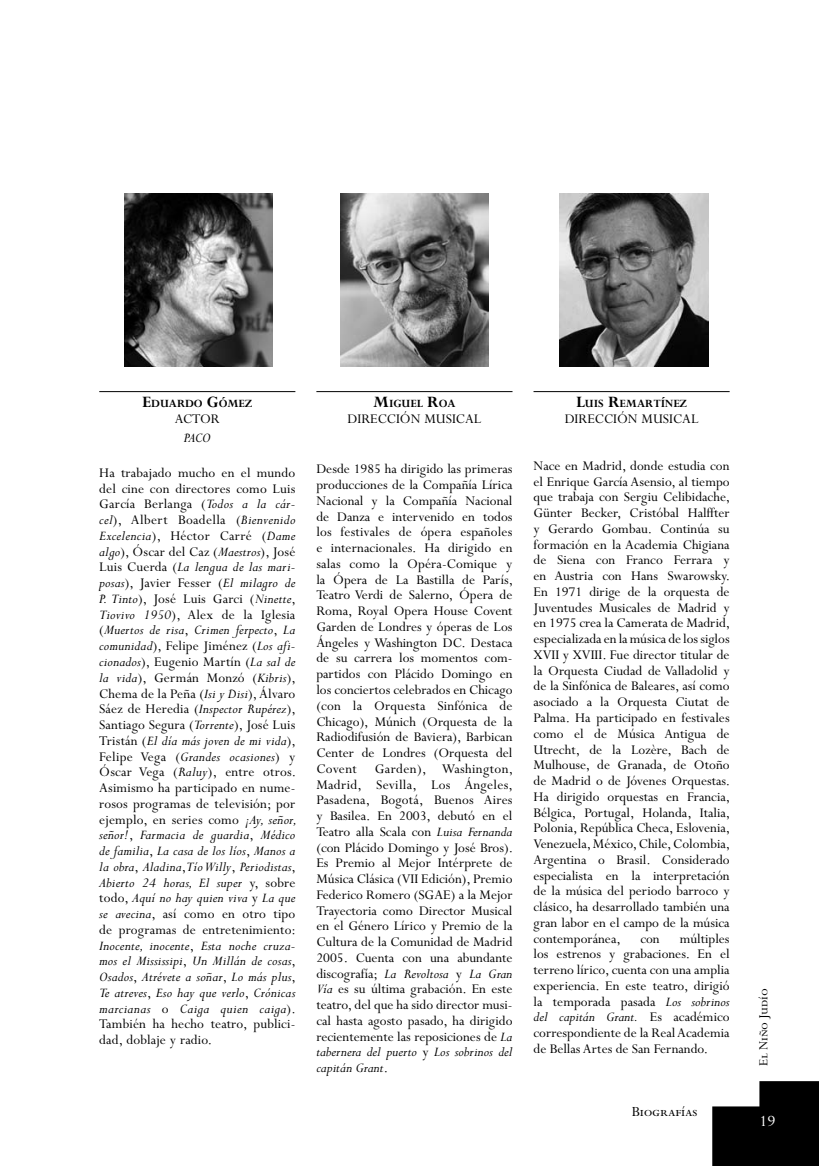
<style>
.page{position:relative;width:819px;height:1166px;background:#fff}
.page>*{position:absolute;margin:0;border:0;box-sizing:border-box;transform-origin:0 0}
.t1{font:17.5px "Perpetua Std";color:#fff}
.t2{font:15.75px "Perpetua Std";color:#000}
.t3{font:14.88px/15.8px "Perpetua Std";color:#000;text-align:justify}
.t4{font:italic 14.88px/15.8px "Perpetua Std";letter-spacing:.01em;color:#000;text-align:justify}
.t5{font:14px "Perpetua Std";color:#000}
.t6{font:700 12.25px "Perpetua Std";color:#000}
.s1{font-size:17.5px}
.s2{font-style:normal}
.s3{font-style:italic}
</style>
<div class="page">
<svg style="left:712px;top:1081px;width:107px;height:85px;background:#222"></svg>
<img style="left:340px;top:193px;width:148px;height:174px">
<hr style="left:99px;top:391px;width:196px;height:1px;background:#000">
<hr style="left:316px;top:391px;width:196px;height:1px;background:#000">
<hr style="left:533px;top:391px;width:196px;height:1px;background:#000">
<img style="left:124px;top:193px;width:149px;height:174px">
<img style="left:559px;top:193px;width:149px;height:174px">
<p class="t6" style="left:142px;top:397px;width:112px"><span class="s1">E</span>DUARDO <span class="s1">G</span>ÓMEZ</p>
<p class="t3" style="left:175px;top:411px;width:46px">ACTOR</p>
<p class="t4" style="left:184px;top:430px;width:28px">Paco</p>
<p class="t4" style="left:99px;top:465px;width:199px"><span class="s2">Ha trabajado mucho en el mundo del cine con directores como Luis García Berlanga (</span>Todos a la cár&shy;cel<span class="s2">), Albert Boadella (</span>Bienvenido Excelencia<span class="s2">), Héctor Carré (</span>Dame algo<span class="s2">), Óscar del Caz (</span>Maestros<span class="s2">), José Luis Cuerda (</span>La lengua de las mari&shy;posas<span class="s2">), Javier Fesser (</span>El milagro de P. Tinto<span class="s2">), José Luis Garci (</span>Ninette<span class="s2">, </span>Tiovivo 1950<span class="s2">), Alex de la Iglesia (</span>Muertos de risa<span class="s2">,</span> Crimen ferpecto<span class="s2">,</span> La comunidad<span class="s2">), Felipe Jiménez (</span>Los afi&shy;cionados<span class="s2">), Eugenio Martín (</span>La sal de la vida<span class="s2">), Germán Monzó (</span>Kibris<span class="s2">), Chema de la Peña (</span>Isi y Disi<span class="s2">), Álvaro Sáez de Heredia (</span>Inspector Rupérez<span class="s2">), Santiago Segura (</span>Torrente<span class="s2">), José Luis Tristán (</span>El día más joven de mi vida<span class="s2">), Felipe Vega (</span>Grandes ocasiones<span class="s2">) y Óscar Vega (</span>Raluy<span class="s2">), entre otros.<br>Asimismo ha participado en nume&shy;rosos programas de televisión; por ejemplo, en series como</span> ¡Ay, señor, señor!<span class="s2">,</span> Farmacia de guardia<span class="s2">,</span> Médico de familia<span class="s2">,</span> La casa de los líos<span class="s2">,</span> Manos a la obra<span class="s2">,</span> Aladina<span class="s2">,</span>TíoWilly<span class="s2">,</span> Periodistas<span class="s2">, </span>Abierto 24 horas, El super <span class="s2">y, sobre todo,</span> Aquí no hay quien viva <span class="s2">y</span> La que se avecina<span class="s2">, así como en otro tipo de programas de entretenimiento:<br></span>Inocente, inocente<span class="s2">,</span> Esta noche cruza&shy;mos el Mississipi<span class="s2">,</span> Un Millán de cosas<span class="s2">, </span>Osados<span class="s2">,</span> Atrévete a soñar<span class="s2">,</span> Lo más plus<span class="s2">, </span>Te atreves<span class="s2">,</span> Eso hay que verlo<span class="s2">,</span> Crónicas marcianas <span class="s2">o</span> Caiga quien caiga<span class="s2">).<br>También ha hecho teatro, publici&shy;dad, doblaje y radio.</span></p>
<p class="t6" style="left:373px;top:397px;width:84px"><span class="s1">M</span>IGUEL <span class="s1">R</span>OA</p>
<p class="t3" style="left:347px;top:411px;width:135px">DIRECCIÓN MUSICAL</p>
<p class="t3" style="left:316px;top:462px;width:198px">Desde 1985 ha dirigido las primeras producciones de la Compañía Lírica Nacional y la Compañía Nacional de Danza e intervenido en todos los festivales de ópera españoles e internacionales. Ha dirigido en salas como la Opéra-Comique y la Ópera de La Bastilla de París, Teatro Verdi de Salerno, Ópera de Roma, Royal Opera House Covent Garden de Londres y óperas de Los Ángeles y Washington DC. Destaca de su carrera los momentos com&shy;partidos con Plácido Domingo en los conciertos celebrados en Chicago (con la Orquesta Sinfónica de Chicago), Múnich (Orquesta de la Radiodifusión de Baviera), Barbican Center de Londres (Orquesta del Covent Garden), Washington, Madrid, Sevilla, Los Ángeles, Pasadena, Bogotá, Buenos Aires y Basilea. En 2003, debutó en el Teatro alla Scala con <span class="s3">Luisa Fernanda </span>(con Plácido Domingo y José Bros).<br>Es Premio al Mejor Intérprete de Música Clásica (VII Edición), Premio Federico Romero (SGAE) a la Mejor Trayectoria como Director Musical en el Género Lírico y Premio de la Cultura de la Comunidad de Madrid 2005. Cuenta con una abundante discografía; <span class="s3">La Revoltosa</span> y <span class="s3">La Gran Vía</span> es su última grabación. En este teatro, del que ha sido director musi&shy;cal hasta agosto pasado, ha dirigido recientemente las reposiciones de <span class="s3">La tabernera del puerto</span> y <span class="s3">Los sobrinos del capitán Grant</span>.</p>
<p class="t6" style="left:576px;top:397px;width:113px"><span class="s1">L</span>UIS <span class="s1">R</span>EMARTÍNEZ</p>
<p class="t3" style="left:564px;top:411px;width:135px">DIRECCIÓN MUSICAL</p>
<p class="t3" style="left:533px;top:458px;width:198px">Nace en Madrid, donde estudia con el Enrique García Asensio, al tiempo que trabaja con Sergiu Celibidache, Günter Becker, Cristóbal Halffter y Gerardo Gombau. Continúa su formación en la Academia Chigiana de Siena con Franco Ferrara y en Austria con Hans Swarowsky.<br>En 1971 dirige de la orquesta de Juventudes Musicales de Madrid y en 1975 crea la Camerata de Madrid, especializada en la música de los siglos XVII y XVIII. Fue director titular de la Orquesta Ciudad de Valladolid y de la Sinfónica de Baleares, así como asociado a la Orquesta Ciutat de Palma. Ha participado en festivales como el de Música Antigua de Utrecht, de la Lozère, Bach de Mulhouse, de Granada, de Otoño de Madrid o de Jóvenes Orquestas.<br>Ha dirigido orquestas en Francia, Bélgica, Portugal, Holanda, Italia, Polonia, República Checa, Eslovenia, Venezuela, México, Chile, Colombia, Argentina o Brasil. Considerado especialista en la interpretación de la música del periodo barroco y clásico, ha desarrollado también una gran labor en el campo de la música contemporánea,</p>
<p class="t3" style="left:533px;top:931px;width:198px;text-indent:146px">múltiples los estrenos y grabaciones. En el terreno lírico, cuenta con una amplia experiencia. En este teatro, dirigió la temporada pasada <span class="s3">Los sobrinos del capitán Grant.</span> Es académico correspondiente de la Real Academia de Bellas Artes de San Fernando.</p>
<p class="t3" style="left:640px;top:931px;width:21px">con</p>
<p class="t2" style="left:631px;top:1103px;width:67px">Biografías</p>
<p class="t5" style="left:756px;top:1066px;width:79px;rotate:-90deg">El Niño Judío</p>
<p class="t1" style="left:759px;top:1111px;width:18px">19</p>
</div>
